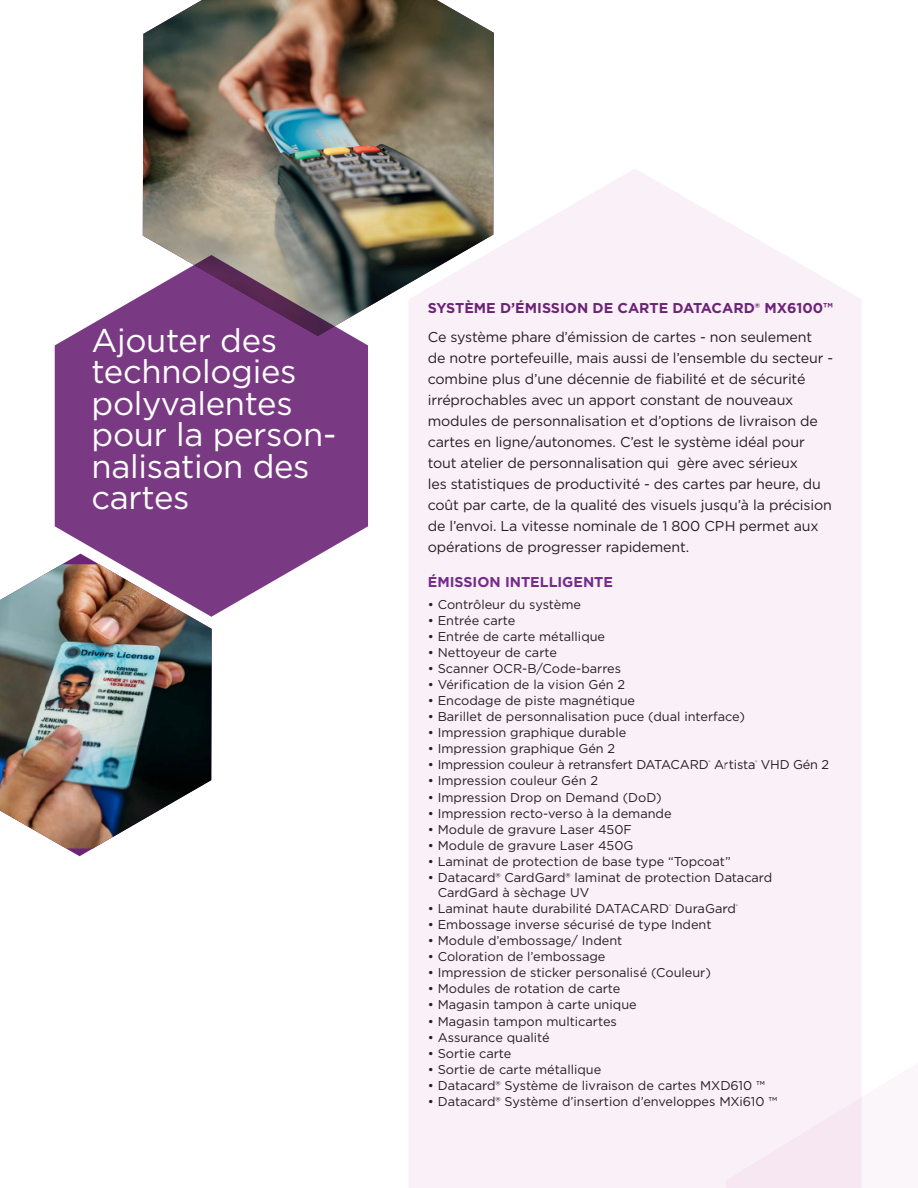
<style>
.page{position:relative;width:918px;height:1188px;background:#fff}
.page>*{position:absolute;margin:0;border:0;box-sizing:border-box;transform-origin:0 0}
.t1{font:32.85px/31.5px "Gotham";letter-spacing:-.01em;color:#fff}
.t2{font:14.25px/21px "Gotham";letter-spacing:-.01em;color:#231f20}
.t3{font:700 14.25px "Gotham";color:#6c2476}
.t4{font:700 14.25px "Gotham";color:#742b8b}
.t5{font:12.75px/15px "Gotham";color:#231f20}
.t6{font:5.1px "Gotham";color:#231f20}
</style>
<div class="page">
<div style="left:409px;top:169px;width:453px;height:1019px;background:#faf0f8"></div>
<img style="left:143px;top:0;width:351px;height:336px">
<svg style="left:55px;top:255px;width:313px;height:362px;background:#8d5b93"></svg>
<svg style="left:55px;top:554px;width:157px;height:302px"></svg>
<img style="left:0;top:564px;width:212px;height:285px">
<div style="left:726px;top:486px;width:136px;height:702px;background:#faf0f8"></div>
<p class="t1" style="left:92px;top:324px;width:246px">Ajouter des technologies polyvalentes pour la person&shy;nalisation des cartes</p>
<p class="t3" style="left:428px;top:298px;width:407px">SYSTÈME D’ÉMISSION DE CARTE DATACARD® MX6100™</p>
<p class="t2" style="left:428px;top:327px;width:407px">Ce système phare d’émission de cartes - non seulement de notre portefeuille, mais aussi de l’ensemble du secteur - combine plus d’une décennie de fiabilité et de sécurité irréprochables avec un apport constant de nouveaux modules de personnalisation et d’options de livraison de cartes en ligne/autonomes. C’est le système idéal pour tout atelier de personnalisation qui gère avec sérieux<br>les statistiques de productivité - des cartes par heure, du coût par carte, de la qualité des visuels jusqu’à la précision de l’envoi. La vitesse nominale de 1 800 CPH permet aux opérations de progresser rapidement.</p>
<p class="t4" style="left:428px;top:572px;width:187px">ÉMISSION INTELLIGENTE</p>
<p class="t5" style="left:428px;top:596px;width:155px">• Contrôleur du système</p>
<p class="t5" style="left:428px;top:612px;width:89px">• Entrée carte</p>
<p class="t5" style="left:428px;top:628px;width:179px">• Entrée de carte métallique</p>
<p class="t5" style="left:428px;top:645px;width:131px">• Nettoyeur de carte</p>
<p class="t5" style="left:428px;top:661px;width:195px">• Scanner OCR-B/Code-barres</p>
<p class="t5" style="left:428px;top:677px;width:199px">• Vérification de la vision Gén 2</p>
<p class="t5" style="left:428px;top:693px;width:209px">• Encodage de piste magnétique</p>
<p class="t5" style="left:428px;top:709px;width:319px">• Barillet de personnalisation puce (dual interface)</p>
<p class="t5" style="left:428px;top:725px;width:200px">• Impression graphique durable</p>
<p class="t5" style="left:428px;top:741px;width:189px">• Impression graphique Gén 2</p>
<p class="t5" style="left:428px;top:757px;width:403px">• Impression couleur à retransfert DATACARD Artista VHD Gén 2</p>
<p class="t6" style="left:708px;top:759px;width:4px">®</p>
<p class="t6" style="left:755px;top:759px;width:4px">®</p>
<p class="t5" style="left:428px;top:773px;width:172px">• Impression couleur Gén 2</p>
<p class="t5" style="left:428px;top:789px;width:235px">• Impression Drop on Demand (DoD)</p>
<p class="t5" style="left:428px;top:805px;width:245px">• Impression recto-verso à la demande</p>
<p class="t5" style="left:428px;top:821px;width:206px">• Module de gravure Laser 450F</p>
<p class="t5" style="left:428px;top:837px;width:207px">• Module de gravure Laser 450G</p>
<p class="t5" style="left:428px;top:854px;width:305px">• Laminat de protection de base type “Topcoat”</p>
<p class="t5" style="left:438px;top:870px;width:336px;text-indent:-10px">• Datacard® CardGard® laminat de protection Datacard<br>CardGard à sèchage UV</p>
<p class="t5" style="left:428px;top:901px;width:243px">• Laminat haute durabilité DATACARD</p>
<p class="t6" style="left:669px;top:902px;width:4px">®</p>
<p class="t5" style="left:675px;top:901px;width:62px">DuraGard</p>
<p class="t6" style="left:736px;top:902px;width:4px">®</p>
<p class="t5" style="left:428px;top:917px;width:285px">• Embossage inverse sécurisé de type Indent</p>
<p class="t5" style="left:428px;top:933px;width:196px">• Module d’embossage/ Indent</p>
<p class="t5" style="left:428px;top:949px;width:179px">• Coloration de l’embossage</p>
<p class="t5" style="left:428px;top:965px;width:285px">• Impression de sticker personalisé (Couleur)</p>
<p class="t5" style="left:428px;top:981px;width:194px">• Modules de rotation de carte</p>
<p class="t5" style="left:428px;top:997px;width:210px">• Magasin tampon à carte unique</p>
<p class="t5" style="left:428px;top:1013px;width:191px">• Magasin tampon multicartes</p>
<p class="t5" style="left:428px;top:1029px;width:123px">• Assurance qualité</p>
<p class="t5" style="left:428px;top:1045px;width:85px">• Sortie carte</p>
<p class="t5" style="left:428px;top:1062px;width:175px">• Sortie de carte métallique</p>
<p class="t5" style="left:428px;top:1078px;width:339px">• Datacard® Système de livraison de cartes MXD610 ™</p>
<p class="t5" style="left:428px;top:1094px;width:351px">• Datacard® Système d’insertion d’enveloppes MXi610 ™</p>
</div>
